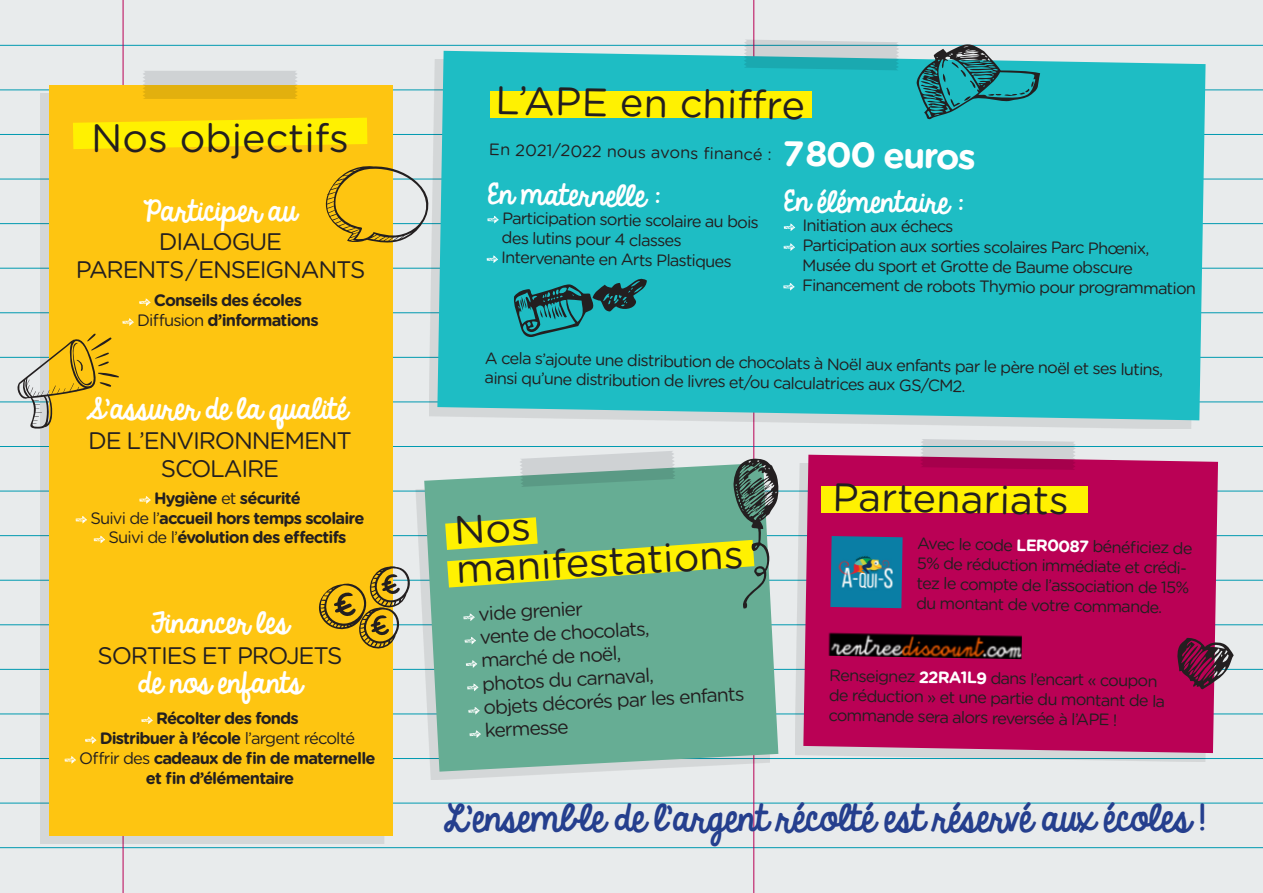
<style>
.page{position:relative;width:1263px;height:893px;background:#e8ebec}
.page>*{position:absolute;margin:0;border:0;box-sizing:border-box;transform-origin:0 0}
.t1{font:39.6px "Gotham Rounded";color:#231f20}
.t2{font:700 35.55px "Gotham Rounded";color:#fff}
.t3{font:32.85px "KG Always A Good Time";color:#253f8e}
.t4{font:25.95px "KG Always A Good Time";color:#fff}
.t5{font:24px "Gotham Rounded";letter-spacing:-.05em;color:#231f20}
.t6{font:19.5px "Gotham Rounded";color:#231f20}
.t7{font:16.5px/19.8px "Gotham Rounded";color:#231f20}
.t8{font:700 16.5px/19.8px "Gotham Rounded";letter-spacing:-.05em;color:#231f20}
.s1{font-weight:400}
.s2{font-weight:700;color:#fff}
</style>
<div class="page">
<hr style="left:0;top:45px;width:1263px;height:1px;background:#009ab0">
<hr style="left:0;top:312px;width:1263px;height:1px;background:#009ab0">
<hr style="left:0;top:624px;width:1263px;height:1px;background:#009ab0">
<hr style="left:0;top:179px;width:1263px;height:1px;background:#009ab0">
<hr style="left:0;top:446px;width:1263px;height:1px;background:#009ab0">
<hr style="left:0;top:758px;width:1263px;height:1px;background:#009ab0">
<hr style="left:0;top:90px;width:1263px;height:1px;background:#009ab0">
<hr style="left:0;top:357px;width:1263px;height:1px;background:#009ab0">
<hr style="left:0;top:669px;width:1263px;height:1px;background:#009ab0">
<hr style="left:0;top:223px;width:1263px;height:1px;background:#009ab0">
<hr style="left:0;top:491px;width:1263px;height:1px;background:#009ab0">
<hr style="left:0;top:803px;width:1263px;height:1px;background:#009ab0">
<hr style="left:0;top:134px;width:1263px;height:1px;background:#009ab0">
<hr style="left:0;top:402px;width:1263px;height:1px;background:#009ab0">
<hr style="left:0;top:714px;width:1263px;height:1px;background:#009ab0">
<hr style="left:0;top:268px;width:1263px;height:1px;background:#009ab0">
<hr style="left:0;top:580px;width:1263px;height:1px;background:#009ab0">
<hr style="left:0;top:535px;width:1263px;height:1px;background:#009ab0">
<hr style="left:0;top:847px;width:1263px;height:1px;background:#009ab0">
<hr style="left:753px;top:0;width:1px;height:893px;background:#ba0155">
<hr style="left:123px;top:0;width:1px;height:893px;background:#ba0155">
<div style="left:40px;top:93px;width:344px;height:751px;background:#d4d7d8"></div>
<div style="left:49px;top:85px;width:344px;height:751px;background:#fec511"></div>
<div style="left:429px;top:59px;width:768px;height:370px;background:#231f20;opacity:.1"></div>
<div style="left:437px;top:51px;width:768px;height:369px;background:#1ebdc4"></div>
<div style="left:416px;top:471px;width:354px;height:309px;background:#231f20;opacity:.1"></div>
<svg style="left:424px;top:463px;width:354px;height:309px;fill:#66ad94"></svg>
<div style="left:795px;top:463px;width:414px;height:299px;background:#231f20;opacity:.1"></div>
<div style="left:803px;top:455px;width:415px;height:298px;background:#ba0155"></div>
<svg style="left:73px;top:118px;width:294px;height:31px"></svg>
<div style="left:490px;top:91px;width:321px;height:27px;background:#fff101"></div>
<div style="left:821px;top:486px;width:267px;height:27px;background:#fff101"></div>
<svg style="left:139px;top:298px;width:12px;height:8px"></svg>
<svg style="left:122px;top:318px;width:12px;height:8px"></svg>
<svg style="left:487px;top:216px;width:12px;height:7px"></svg>
<svg style="left:487px;top:255px;width:11px;height:8px"></svg>
<svg style="left:784px;top:223px;width:11px;height:8px"></svg>
<svg style="left:784px;top:243px;width:11px;height:8px"></svg>
<svg style="left:783px;top:283px;width:12px;height:7px"></svg>
<svg style="left:465px;top:637px;width:11px;height:7px"></svg>
<svg style="left:466px;top:660px;width:11px;height:8px"></svg>
<svg style="left:467px;top:684px;width:11px;height:7px"></svg>
<svg style="left:468px;top:707px;width:12px;height:7px"></svg>
<svg style="left:470px;top:730px;width:11px;height:8px"></svg>
<svg style="left:139px;top:496px;width:12px;height:8px"></svg>
<svg style="left:76px;top:516px;width:11px;height:7px"></svg>
<svg style="left:94px;top:536px;width:11px;height:7px"></svg>
<svg style="left:141px;top:716px;width:12px;height:8px"></svg>
<svg style="left:85px;top:736px;width:11px;height:8px"></svg>
<svg style="left:65px;top:756px;width:11px;height:8px"></svg>
<svg style="left:325px;top:165px;width:104px;height:79px"></svg>
<svg style="left:15px;top:333px;width:104px;height:96px"></svg>
<svg style="left:318px;top:566px;width:93px;height:87px"></svg>
<svg style="left:143px;top:71px;width:155px;height:28px"></svg>
<svg style="left:744px;top:40px;width:155px;height:30px"></svg>
<svg style="left:920px;top:439px;width:156px;height:31px"></svg>
<img style="left:830px;top:536px;width:72px;height:72px">
<img style="left:822px;top:626px;width:200px;height:33px">
<svg style="left:916px;top:44px;width:124px;height:76px"></svg>
<svg style="left:513px;top:274px;width:134px;height:63px"></svg>
<svg style="left:1175px;top:638px;width:59px;height:51px"></svg>
<svg style="left:445px;top:451px;width:334px;height:170px"></svg>
<p class="t1" style="left:91px;top:111px;width:259px">Nos objectifs</p>
<p class="t4" style="left:143px;top:191px;width:155px">Participer au</p>
<p class="t5" style="left:159px;top:225px;width:125px">DIALOGUE</p>
<p class="t5" style="left:76px;top:253px;width:291px">PARENTS / ENSEIGNANTS</p>
<p class="t8" style="left:154px;top:290px;width:150px">Conseils des écoles</p>
<p class="t8" style="left:137px;top:309px;width:183px"><span class="s1">Diffusion</span> d’informations</p>
<p class="t4" style="left:86px;top:389px;width:263px">S’assurer de la qualité</p>
<p class="t5" style="left:88px;top:424px;width:265px">DE L’ENVIRONNEMENT</p>
<p class="t5" style="left:161px;top:452px;width:120px">SCOLAIRE</p>
<p class="t8" style="left:154px;top:487px;width:148px">Hygiène <span class="s1">et</span> sécurité</p>
<p class="t8" style="left:90px;top:507px;width:276px"><span class="s1">Suivi de l’</span>accueil hors temps scolaire</p>
<p class="t8" style="left:108px;top:527px;width:240px"><span class="s1">Suivi de l’</span>évolution des effectifs</p>
<p class="t4" style="left:151px;top:603px;width:139px">Financer les</p>
<p class="t4" style="left:138px;top:664px;width:165px">de nos enfants</p>
<p class="t5" style="left:98px;top:639px;width:246px">SORTIES ET PROJETS</p>
<p class="t8" style="left:156px;top:708px;width:144px">Récolter des fonds</p>
<p class="t8" style="left:100px;top:727px;width:257px">Distribuer à l’école <span class="s1">l’argent récolté</span></p>
<p class="t8" style="left:146px;top:747px;width:231px;text-indent:-67px"><span class="s1">Offrir des</span> cadeaux de fin de maternelle et fin d’élémentaire</p>
<p class="t1" style="left:496px;top:73px;width:311px;rotate:1deg">L’APE en chiff re</p>
<p class="t7" style="left:489px;top:139px;width:284px;rotate:1deg">En 2021/2022 nous avons fi nancé :</p>
<p class="t4" style="left:488px;top:174px;width:174px;rotate:1deg">En maternelle :</p>
<p class="t7" style="left:502px;top:207px;width:258px;rotate:1deg">Participation sortie scolaire au bois des lutins pour 4 classes</p>
<p class="t7" style="left:502px;top:247px;width:232px;rotate:1deg">Intervenante en Arts Plastiques</p>
<p class="t2" style="left:783px;top:127px;width:195px;rotate:1deg">7800 euros</p>
<p class="t4" style="left:784px;top:182px;width:181px">En élémentaire :</p>
<p class="t7" style="left:803px;top:214px;width:152px;rotate:1deg">Initiation aux échecs</p>
<p class="t7" style="left:803px;top:233px;width:348px;rotate:1deg">Participation aux sorties scolaires Parc Phœnix,<br>Musée du sport et Grotte de Baume obscure</p>
<p class="t7" style="left:802px;top:272px;width:395px;rotate:1deg">Financement de robots Thymio pour programmation</p>
<p class="t7" style="left:485px;top:347px;width:680px;rotate:1deg">A cela s’ajoute une distribution de chocolats à Noël aux enfants par le père noël et ses lutins, ainsi qu’une distribution de livres et/ou calculatrices aux GS/CM2.</p>
<p class="t1" style="left:455px;top:542px;width:289px;rotate:-3deg">manifestations</p>
<p class="t6" style="left:478px;top:600px;width:106px;rotate:-3deg">vide grenier</p>
<p class="t6" style="left:479px;top:624px;width:172px;rotate:-3deg">vente de chocolats,</p>
<p class="t6" style="left:480px;top:647px;width:142px;rotate:-3deg">marché de noël,</p>
<p class="t6" style="left:481px;top:670px;width:173px;rotate:-3deg">photos du carnaval,</p>
<p class="t6" style="left:483px;top:694px;width:263px;rotate:-3deg">objets décorés par les enfants</p>
<p class="t6" style="left:484px;top:717px;width:86px;rotate:-3deg">kermesse</p>
<p class="t1" style="left:833px;top:469px;width:238px;rotate:1deg">Partenariats</p>
<p class="t7" style="left:917px;top:533px;width:277px;rotate:1deg">Avec le code <span class="s2">LER0087</span> bénéfi ciez de 5% de réduction immédiate et crédi&shy;tez le compte de l’association de 15% du montant de votre commande.</p>
<p class="t7" style="left:829px;top:665px;width:338px;rotate:1deg">Renseignez <span class="s2">22RA1L9</span> dans l’encart « coupon de réduction » et une partie du montant de la commande sera alors reversée à l’APE !</p>
<p class="t3" style="left:443px;top:793px;width:763px">L’ensemble de l’argent récolté est réservé aux écoles !</p>
</div>
